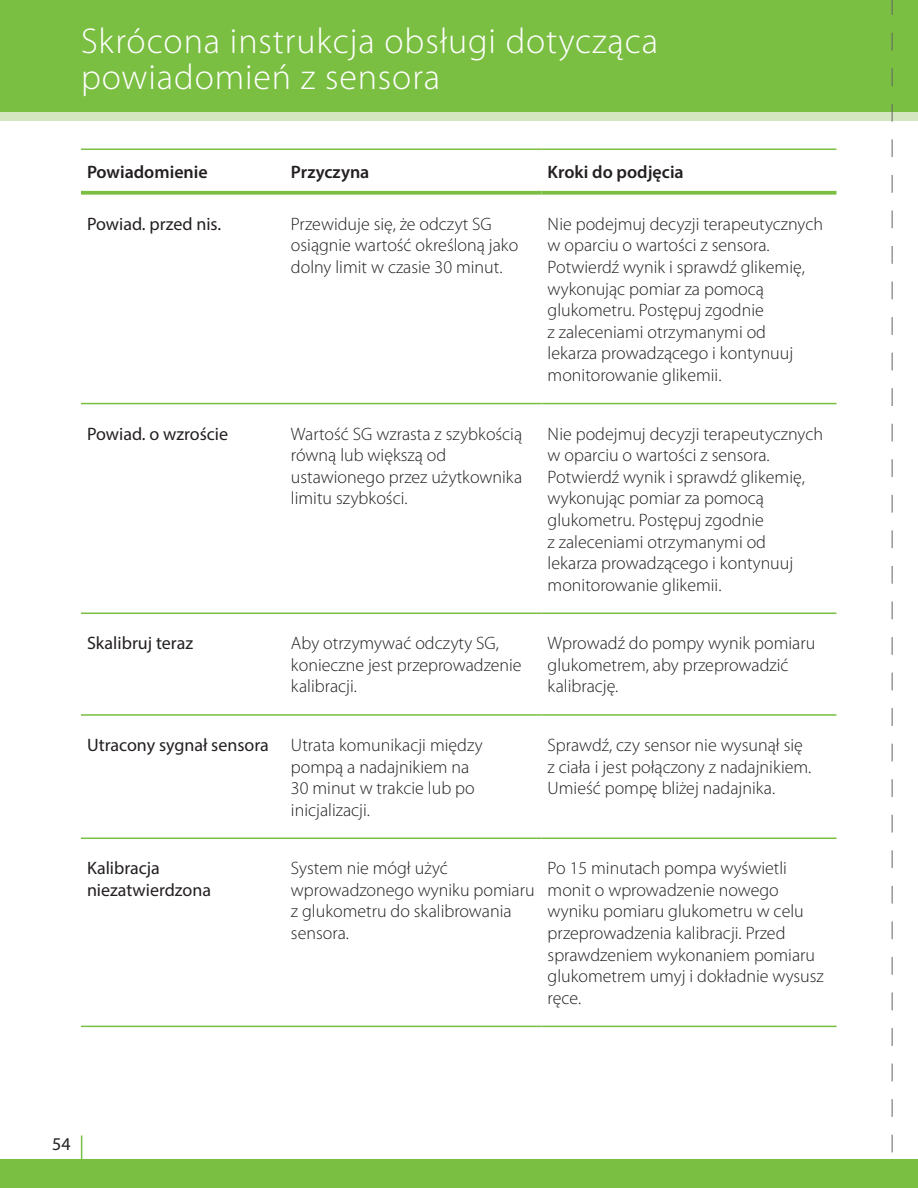
<style>
.page{position:relative;width:918px;height:1188px;background:#fff}
.page>*{position:absolute;margin:0;border:0;box-sizing:border-box;transform-origin:0 0}
.t1{font:300 36px/36px "Myriad Pro";letter-spacing:.025em;color:#fff}
.t2{font:300 18px/21.6px "Myriad Pro";color:#231f20}
.t3{font:18px/21.6px "Myriad Pro";color:#231f20}
.t4{font:600 18px "Myriad Pro";color:#231f20}
.s1{font-weight:400}
</style>
<div class="page">
<hr style="left:81px;top:1136px;width:1px;height:52px;background:#7abe42">
<div style="left:0;top:0;width:918px;height:113px;background:#7abe42"></div>
<div style="left:0;top:113px;width:918px;height:8px;background:#d4e6c0"></div>
<svg style="left:892px;top:0;width:1px;height:1153px"></svg>
<div style="left:0;top:1159px;width:918px;height:29px;background:#7abe42"></div>
<hr style="left:81px;top:148px;width:204px;height:2px;background:#7abe42">
<svg style="left:81px;top:191px;width:204px;height:4px"></svg>
<hr style="left:285px;top:148px;width:257px;height:2px;background:#7abe42">
<svg style="left:285px;top:191px;width:257px;height:4px"></svg>
<hr style="left:542px;top:148px;width:295px;height:2px;background:#7abe42">
<svg style="left:542px;top:191px;width:295px;height:4px"></svg>
<hr style="left:81px;top:403px;width:204px;height:1px;background:#7abe42">
<hr style="left:285px;top:403px;width:257px;height:1px;background:#7abe42">
<hr style="left:542px;top:403px;width:295px;height:1px;background:#7abe42">
<hr style="left:81px;top:613px;width:204px;height:1px;background:#7abe42">
<hr style="left:285px;top:613px;width:257px;height:1px;background:#7abe42">
<hr style="left:542px;top:613px;width:295px;height:1px;background:#7abe42">
<hr style="left:81px;top:714px;width:204px;height:2px;background:#7abe42">
<hr style="left:285px;top:714px;width:257px;height:2px;background:#7abe42">
<hr style="left:542px;top:714px;width:295px;height:2px;background:#7abe42">
<hr style="left:81px;top:838px;width:204px;height:1px;background:#7abe42">
<hr style="left:285px;top:838px;width:257px;height:1px;background:#7abe42">
<hr style="left:542px;top:838px;width:295px;height:1px;background:#7abe42">
<hr style="left:81px;top:1026px;width:204px;height:1px;background:#7abe42">
<hr style="left:285px;top:1026px;width:257px;height:1px;background:#7abe42">
<hr style="left:542px;top:1026px;width:295px;height:1px;background:#7abe42">
<h1 class="t1" style="left:81px;top:23px;width:579px">Skrócona instrukcja obsługi dotycząca powiadomień z sensora</h1>
<p class="t4" style="left:87px;top:160px;width:122px">Powiadomienie</p>
<p class="t4" style="left:291px;top:160px;width:80px">Przyczyna</p>
<p class="t4" style="left:548px;top:160px;width:138px">Kroki do podjęcia</p>
<p class="t3" style="left:87px;top:213px;width:136px">Powiad. przed nis.</p>
<p class="t2" style="left:291px;top:213px;width:229px">Przewiduje się, że odczyt SG osiągnie wartość określoną jako dolny limit w czasie 30 minut.</p>
<p class="t2" style="left:548px;top:213px;width:277px">Nie podejmuj decyzji terapeutycznych w oparciu o wartości z sensora.<br>Potwierdź wynik i sprawdź glikemię, wykonując pomiar za pomocą glukometru. Postępuj zgodnie<br>z zaleceniami otrzymanymi od<br>lekarza prowadzącego i kontynuuj monitorowanie glikemii.</p>
<p class="t3" style="left:87px;top:422px;width:143px">Powiad. o wzroście</p>
<p class="t2" style="left:291px;top:423px;width:233px">Wartość SG wzrasta z szybkością równą lub większą od ustawionego przez użytkownika limitu szybkości.</p>
<p class="t2" style="left:548px;top:423px;width:277px">Nie podejmuj decyzji terapeutycznych w oparciu o wartości z sensora.<br>Potwierdź wynik i sprawdź glikemię, wykonując pomiar za pomocą glukometru. Postępuj zgodnie<br>z zaleceniami otrzymanymi od<br>lekarza prowadzącego i kontynuuj monitorowanie glikemii.</p>
<p class="t3" style="left:87px;top:632px;width:108px">Skalibruj teraz</p>
<p class="t2" style="left:291px;top:632px;width:232px">Aby otrzymywać odczyty SG, konieczne jest przeprowadzenie kalibracji.</p>
<p class="t2" style="left:548px;top:632px;width:269px">Wprowadź do pompy wynik pomiaru glukometrem, aby przeprowadzić kalibrację.</p>
<p class="t2" style="left:291px;top:734px;width:193px;text-indent:-204px"><span class="s1">Utracony sygnał sensora</span> Utrata komunikacji między pompą a nadajnikiem na<br>30 minut w trakcie lub po inicjalizacji.</p>
<p class="t2" style="left:548px;top:734px;width:265px">Sprawdź, czy sensor nie wysunął się z ciała i jest połączony z nadajnikiem.<br>Umieść pompę bliżej nadajnika.</p>
<p class="t3" style="left:87px;top:857px;width:126px">Kalibracja niezatwierdzona</p>
<p class="t2" style="left:291px;top:857px;width:245px">System nie mógł użyć wprowadzonego wyniku pomiaru z glukometru do skalibrowania sensora.</p>
<p class="t2" style="left:548px;top:857px;width:278px">Po 15 minutach pompa wyświetli monit o wprowadzenie nowego wyniku pomiaru glukometru w celu przeprowadzenia kalibracji. Przed sprawdzeniem wykonaniem pomiaru glukometrem umyj i dokładnie wysusz ręce.</p>
<p class="t3" style="left:52px;top:1133px;width:20px">54</p>
</div>
